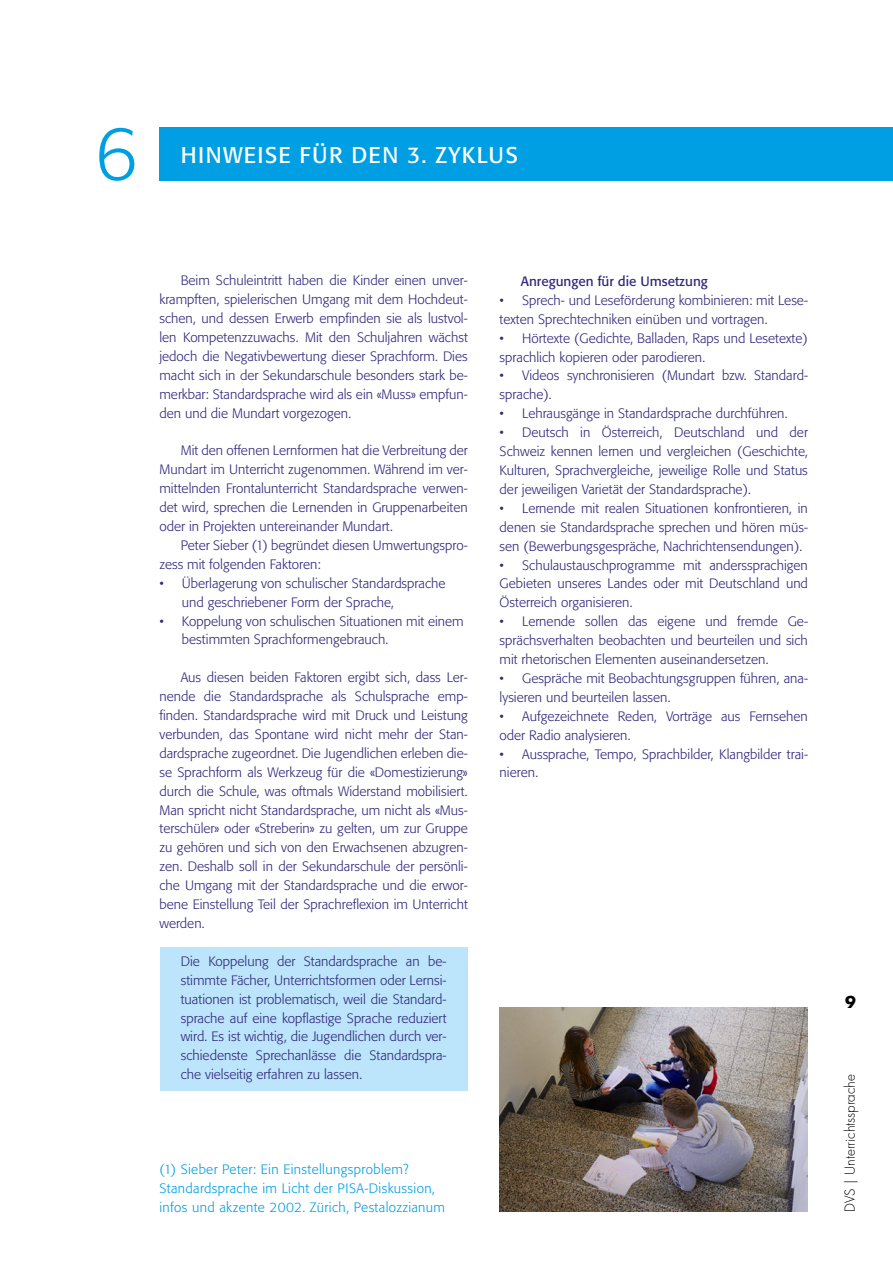
<style>
.page{position:relative;width:893px;height:1263px;background:#fff}
.page>*{position:absolute;margin:0;border:0;box-sizing:border-box;transform-origin:0 0}
.t1{font:300 75px "Formata BQ";color:#009fe3}
.t2{font:22.5px "Formata BQ";letter-spacing:.07em;color:#fff}
.t3{font:700 15.75px "Futura Luzern";color:#000}
.t4{font:300 13.5px/18.9px "Formata BQ";color:#30287b}
.t5{font:300 13.5px/18.9px "Formata BQ";letter-spacing:.025em;color:#009fe3}
.t6{font:13.5px "Formata BQ";color:#30287b}
.t7{font:300 13.5px "Futura Luzern";letter-spacing:-.005em;color:#000}
</style>
<div class="page">
<div style="left:160px;top:947px;width:308px;height:144px;background:#bce4fa"></div>
<div style="left:159px;top:128px;width:734px;height:53px;background:#009fe3"></div>
<img style="left:500px;top:1008px;width:308px;height:204px">
<h1 class="t1" style="left:94px;top:109px;width:45px">6</h1>
<h2 class="t2" style="left:181px;top:141px;width:339px">HINWEISE FÜR DEN 3. ZYKLUS</h2>
<p class="t4" style="left:159px;top:271px;width:310px;text-align:justify;text-indent:21px">Beim Schuleintritt haben die Kinder einen unver&shy;krampften, spielerischen Umgang mit dem Hochdeut&shy;schen, und dessen Erwerb empfinden sie als lustvol&shy;len Kompetenzzuwachs. Mit den Schuljahren wächst jedoch die Negativbewertung dieser Sprachform. Dies macht sich in der Sekundarschule besonders stark be&shy;merkbar: Standardsprache wird als ein «Muss» empfun&shy;den und die Mundart vorgezogen.</p>
<p class="t4" style="left:159px;top:441px;width:310px;text-align:justify;text-indent:21px">Mit den offenen Lernformen hat die Verbreitung der Mundart im Unterricht zugenommen. Während im ver&shy;mittelnden Frontalunterricht Standardsprache verwen&shy;det wird, sprechen die Lernenden in Gruppenarbeiten oder in Projekten untereinander Mundart.</p>
<p class="t4" style="left:159px;top:536px;width:310px;text-indent:21px">Peter Sieber (1) begründet diesen Umwertungspro&shy;zess mit folgenden Faktoren:</p>
<p class="t4" style="left:182px;top:574px;width:265px;text-indent:-23px">• Überlagerung von schulischer Standardsprache und geschriebener Form der Sprache,</p>
<p class="t4" style="left:182px;top:611px;width:283px;text-indent:-23px">• Koppelung von schulischen Situationen mit einem bestimmten Sprachformengebrauch.</p>
<p class="t4" style="left:159px;top:668px;width:310px;text-align:justify;text-indent:21px">Aus diesen beiden Faktoren ergibt sich, dass Ler&shy;nende die Standardsprache als Schulsprache emp&shy;finden. Standardsprache wird mit Druck und Leistung verbunden, das Spontane wird nicht mehr der Stan&shy;dardsprache zugeordnet. Die Jugendlichen erleben die&shy;se Sprachform als Werkzeug für die «Domestizierung» durch die Schule, was oftmals Widerstand mobilisiert.<br>Man spricht nicht Standardsprache, um nicht als «Mus&shy;terschüler» oder «Streberin» zu gelten, um zur Gruppe zu gehören und sich von den Erwachsenen abzugren&shy;zen. Deshalb soll in der Sekundarschule der persönli&shy;che Umgang mit der Standardsprache und die erwor&shy;bene Einstellung Teil der Sprachreflexion im Unterricht werden.</p>
<p class="t4" style="left:181px;top:952px;width:267px;text-align:justify">Die Koppelung der Standardsprache an be&shy;stimmte Fächer, Unterrichtsformen oder Lernsi&shy;tuationen ist problematisch, weil die Standard&shy;sprache auf eine kopflastige Sprache reduziert wird. Es ist wichtig, die Jugendlichen durch ver&shy;schiedenste Sprechanlässe die Standardspra&shy;che vielseitig erfahren zu lassen.</p>
<p class="t6" style="left:521px;top:273px;width:189px">Anregungen für die Umsetzung</p>
<p class="t4" style="left:500px;top:291px;width:310px">• Sprech- und Leseförderung kombinieren: mit Lese&shy;texten Sprechtechniken einüben und vortragen.</p>
<p class="t4" style="left:500px;top:329px;width:310px">• Hörtexte (Gedichte, Balladen, Raps und Lesetexte) sprachlich kopieren oder parodieren.</p>
<p class="t4" style="left:500px;top:366px;width:310px">• Videos synchronisieren (Mundart bzw. Standard&shy;sprache).</p>
<p class="t4" style="left:500px;top:404px;width:289px">• Lehrausgänge in Standardsprache durchführen.</p>
<p class="t4" style="left:500px;top:423px;width:310px;text-align:justify">• Deutsch in Österreich, Deutschland und der Schweiz kennen lernen und vergleichen (Geschichte, Kulturen, Sprachvergleiche, jeweilige Rolle und Status der jeweiligen Varietät der Standardsprache).</p>
<p class="t4" style="left:500px;top:499px;width:310px;text-align:justify">• Lernende mit realen Situationen konfrontieren, in denen sie Standardsprache sprechen und hören müs&shy;sen (Bewerbungsgespräche, Nachrichtensendungen).</p>
<p class="t4" style="left:500px;top:555px;width:310px;text-align:justify">• Schulaustauschprogramme mit anderssprachigen Gebieten unseres Landes oder mit Deutschland und Österreich organisieren.</p>
<p class="t4" style="left:500px;top:612px;width:310px;text-align:justify">• Lernende sollen das eigene und fremde Ge&shy;sprächsverhalten beobachten und beurteilen und sich mit rhetorischen Elementen auseinandersetzen.</p>
<p class="t4" style="left:500px;top:669px;width:310px">• Gespräche mit Beobachtungsgruppen führen, ana&shy;lysieren und beurteilen lassen.</p>
<p class="t4" style="left:500px;top:707px;width:310px">• Aufgezeichnete Reden, Vorträge aus Fernsehen oder Radio analysieren.</p>
<p class="t4" style="left:500px;top:744px;width:310px">• Aussprache, Tempo, Sprachbilder, Klangbilder trai&shy;nieren.</p>
<p class="t5" style="left:159px;top:1160px;width:287px">(1) Sieber Peter: Ein Einstellungsproblem?<br>Standardsprache im Licht der PISA-Diskussion, infos und akzente 2002. Zürich, Pestalozzianum</p>
<p class="t3" style="left:845px;top:991px;width:12px">9</p>
<p class="t7" style="left:842px;top:1212px;width:139px;rotate:-90deg">DVS | Unterrichtssprache</p>
</div>
